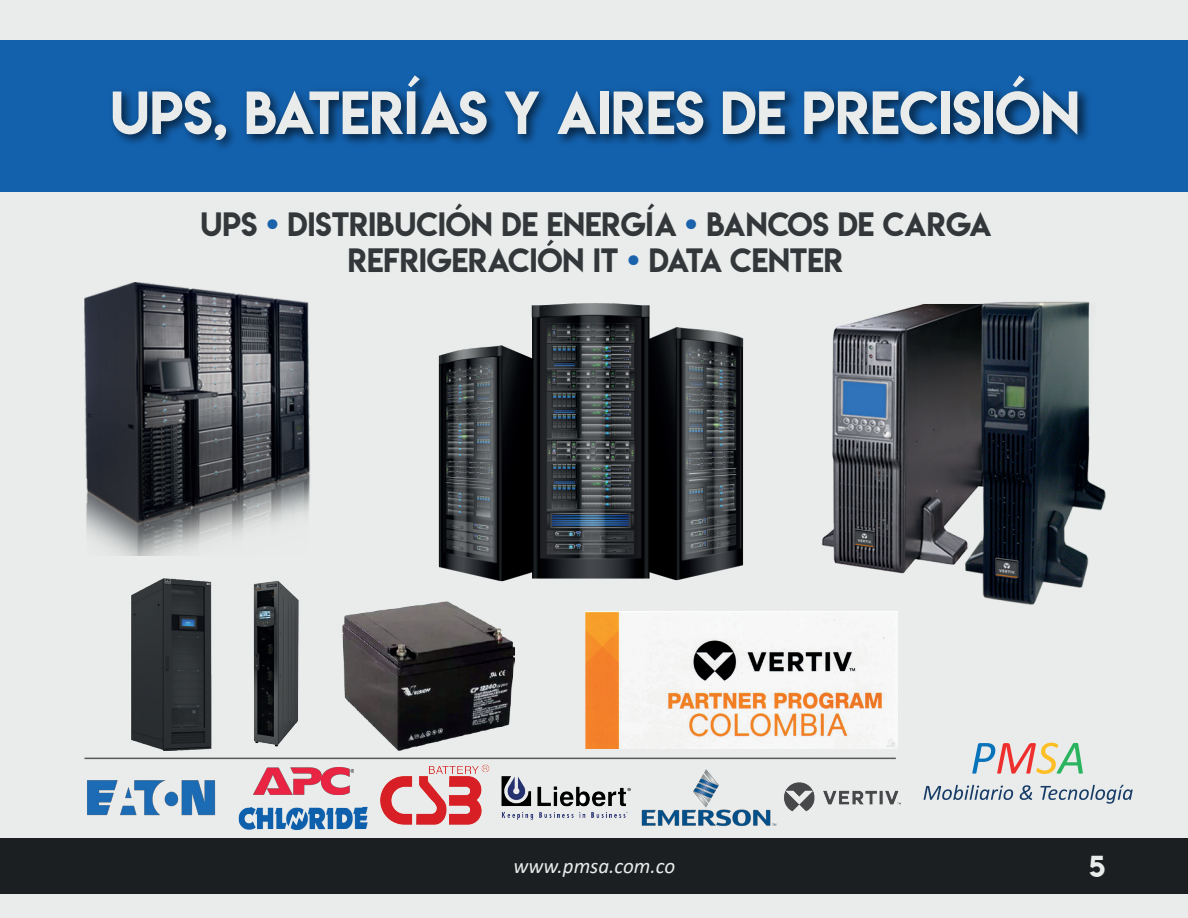
<style>
.page{position:relative;width:1188px;height:918px;background:#fff}
.page>*{position:absolute;margin:0;border:0;box-sizing:border-box;transform-origin:0 0}
.t1{font:54px "Lemon Milk";color:#e9ecea}
.t2{font:30px/36px "Lemon Milk";color:#33373a;text-align:center}
.t3{font:27px "Lemon Milk";color:#e9ecea}
.t4{font:italic 21px "Calibri";color:#e9ecea}
.s1{color:#1a62ac}
</style>
<div class="page">
<div style="left:0;top:1px;width:1188px;height:917px;background:#e9ecea"></div>
<div style="left:0;top:838px;width:1188px;height:56px;background:#1b1f22"></div>
<div style="left:1px;top:41px;width:1187px;height:151px;background:#1361ad"></div>
<img style="left:111px;top:76px;width:978px;height:72px">
<svg style="left:972px;top:743px;width:111px;height:31px"></svg>
<svg style="left:924px;top:785px;width:89px;height:15px"></svg>
<svg style="left:1020px;top:785px;width:12px;height:15px"></svg>
<svg style="left:1040px;top:785px;width:93px;height:19px"></svg>
<hr style="left:85px;top:758px;width:811px;height:1px;background:#575a5b">
<img style="left:253px;top:768px;width:37px;height:26px">
<img style="left:238px;top:807px;width:130px;height:23px">
<img style="left:87px;top:780px;width:128px;height:35px">
<img style="left:641px;top:769px;width:136px;height:58px">
<img style="left:502px;top:757px;width:128px;height:63px">
<img style="left:438px;top:303px;width:306px;height:278px">
<img style="left:85px;top:283px;width:225px;height:272px">
<img style="left:803px;top:301px;width:303px;height:311px">
<img style="left:386px;top:816px;width:95px;height:9px">
<img style="left:290px;top:536px;width:279px;height:280px">
<img style="left:259px;top:578px;width:81px;height:172px">
<img style="left:131px;top:578px;width:128px;height:173px">
<img style="left:781px;top:757px;width:120px;height:55px">
<img style="left:585px;top:612px;width:313px;height:137px">
<h1 class="t1" style="left:110px;top:74px;width:971px">UPS, BATERÍAS Y AIRES DE PRECISIÓN</h1>
<p class="t2" style="left:200px;top:206px;width:793px">UPS <span class="s1">]</span> DISTRIBUCIÓN DE ENERGÍA <span class="s1">]</span> BANCOS DE CARGA<br>REFRIGERACIÓN IT <span class="s1">]</span> DATA CENTER</p>
<p class="t4" style="left:513px;top:851px;width:163px">www.pmsa.com.co</p>
<p class="t3" style="left:1089px;top:847px;width:18px">5</p>
</div>
